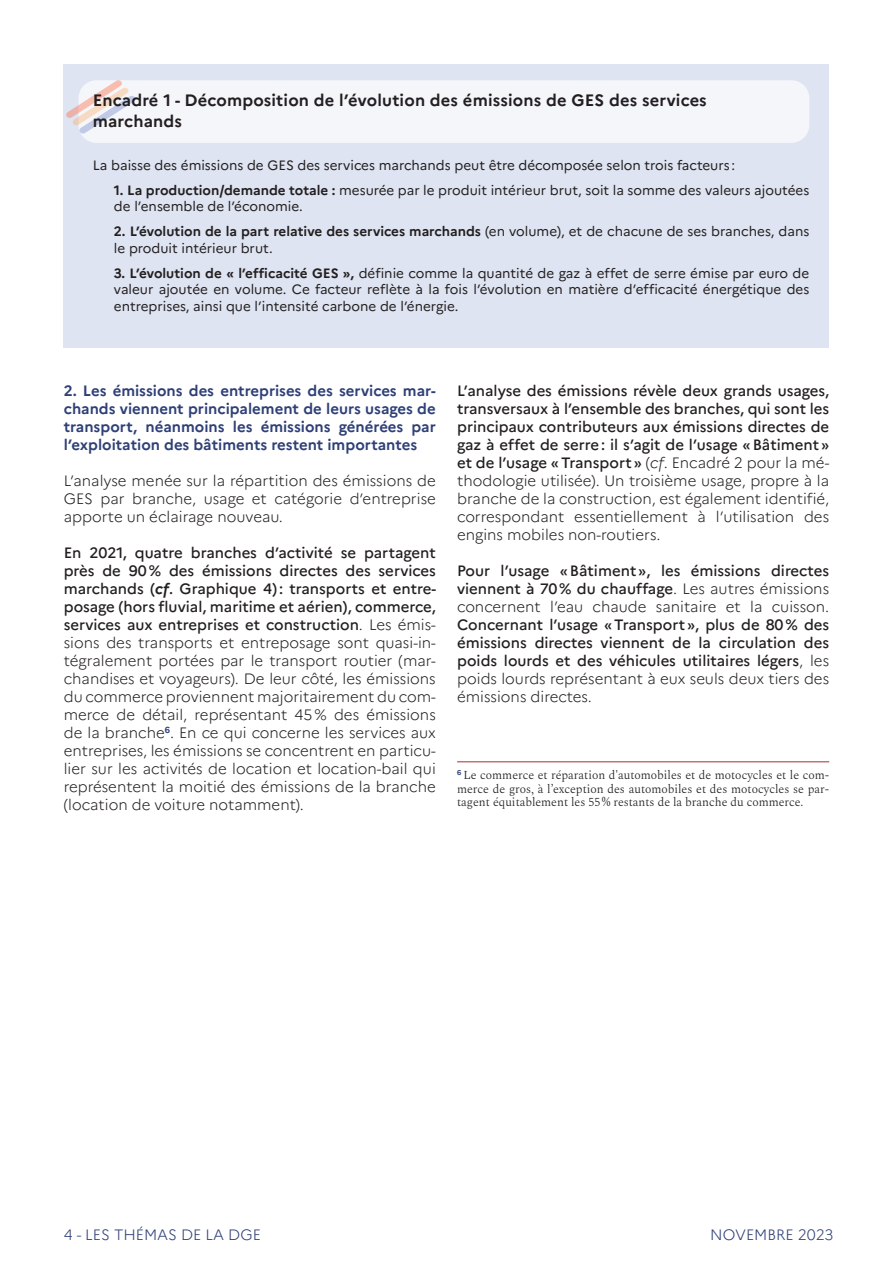
<style>
.page{position:relative;width:893px;height:1263px;background:#fff}
.page>*{position:absolute;margin:0;border:0;box-sizing:border-box;transform-origin:0 0}
.TITRE-ENCADRE-H2{font:700 16.5px/21px "Marianne";letter-spacing:.01em;color:#231f20}
.TEXTE_COURANT{font:300 15px/18px "Marianne";color:#231f20;text-align:justify}
.TEXTE_COURANT-2{font:500 15px/18px "Marianne";color:#231f20;text-align:justify}
.INtertitre_bleu{font:700 15px/18px "Marianne";color:#2f4077;text-align:justify}
.t1{font:300 15px "Marianne";color:#2f4077}
.TEXTE_ENCADRE{font:13.5px/16.5px "Marianne";color:#231f20}
.Note-bas-page-filet{font:300 12px/13.5px "Spectral";color:#231f20;text-align:justify}
.s1{font-weight:700}
.s2{font-weight:500}
.s3{font-weight:700;font-style:italic}
.s4{font-weight:300}
.s5{font-weight:300;font-style:italic}
</style>
<div class="page">
<hr style="left:457px;top:761px;width:372px;height:1px;background:#ad4847">
<div style="left:64px;top:64px;width:765px;height:283px;background:#dee4f1"></div>
<div style="left:79px;top:80px;width:730px;height:63px;background:#f5f6fa;border-radius:18px"></div>
<svg style="left:66px;top:80px;width:69px;height:54px"></svg>
<h2 class="TITRE-ENCADRE-H2" style="left:93px;top:88px;width:616px">Encadré 1 - Décomposition de l’évolution des émissions de GES des services marchands</h2>
<p class="TEXTE_ENCADRE" style="left:93px;top:156px;width:644px">La baisse des émissions de GES des services marchands peut être décomposée selon trois facteurs :</p>
<p class="TEXTE_ENCADRE" style="left:114px;top:181px;width:697px"><span class="s1">1. La production/demande totale :</span> mesurée par le produit intérieur brut, soit la somme des valeurs ajoutées de l’ensemble de l’économie.</p>
<p class="TEXTE_ENCADRE" style="left:114px;top:222px;width:697px"><span class="s1">2. L’évolution de la part relative des services marchands</span> (en volume), et de chacune de ses branches, dans le produit intérieur brut.</p>
<p class="TEXTE_ENCADRE" style="left:114px;top:264px;width:697px;text-align:justify"><span class="s1">3. L’évolution de « l’efficacité GES »,</span> définie comme la quantité de gaz à effet de serre émise par euro de valeur ajoutée en volume. Ce facteur reflète à la fois l’évolution en matière d’efficacité énergétique des entreprises, ainsi que l’intensité carbone de l’énergie.</p>
<p class="INtertitre_bleu" style="left:64px;top:380px;width:374px">2. Les émissions des entreprises des services mar&shy;chands viennent principalement de leurs usages de transport, néanmoins les émissions générées par l’exploitation des bâtiments restent importantes</p>
<p class="TEXTE_COURANT" style="left:64px;top:470px;width:374px">L’analyse menée sur la répartition des émissions de GES par branche, usage et catégorie d’entreprise apporte un éclairage nouveau.</p>
<p class="TEXTE_COURANT" style="left:64px;top:542px;width:374px"><span class="s2">En 2021, quatre branches d’activité se partagent près de 90% des émissions directes des services marchands (</span><span class="s3">cf</span><span class="s2">. Graphique 4): transports et entre&shy;posage (hors fluvial, maritime et aérien), commerce, services aux entreprises et construction</span>. Les émis&shy;sions des transports et entreposage sont quasi-in&shy;tégralement portées par le transport routier (mar&shy;chandises et voyageurs). De leur côté, les émissions du commerce proviennent majoritairement du com&shy;merce de détail, représentant 45% des émissions de la branche<sup>6</sup>. En ce qui concerne les services aux entreprises, les émissions se concentrent en particu&shy;lier sur les activités de location et location-bail qui représentent la moitié des émissions de la branche (location de voiture notamment).</p>
<p class="TEXTE_COURANT-2" style="left:457px;top:380px;width:374px">L’analyse des émissions révèle deux grands usages, transversaux à l’ensemble des branches, qui sont les principaux contributeurs aux émissions directes de gaz à effet de serre: il s’agit de l’usage «Bâtiment» et de l’usage «Transport» <span class="s4">(</span><span class="s5">cf</span><span class="s4">. Encadré 2 pour la mé&shy;thodologie utilisée). Un troisième usage, propre à la branche de la construction, est également identifié, correspondant essentiellement à l’utilisation des engins mobiles non-routiers.</span></p>
<p class="TEXTE_COURANT-2" style="left:457px;top:560px;width:374px">Pour l’usage «Bâtiment», les émissions directes viennent à 70% du chauffage<span class="s4">. Les autres émissions concernent l’eau chaude sanitaire et la cuisson.<br></span>Concernant l’usage «Transport», plus de 80% des émissions directes viennent de la circulation des poids lourds et des véhicules utilitaires légers<span class="s4">, les poids lourds représentant à eux seuls deux tiers des émissions directes.</span></p>
<p class="Note-bas-page-filet" style="left:457px;top:768px;width:374px"><sup>6</sup> Le commerce et réparation d'automobiles et de motocycles et le com&shy;merce de gros, à l’exception des automobiles et des motocycles se par&shy;tagent équitablement les 55 % restants de la branche du commerce.</p>
<p class="t1" style="left:64px;top:1223px;width:199px">4 - LES THÉMAS DE LA DGE</p>
<p class="t1" style="left:710px;top:1223px;width:125px">NOVEMBRE 2023</p>
</div>
